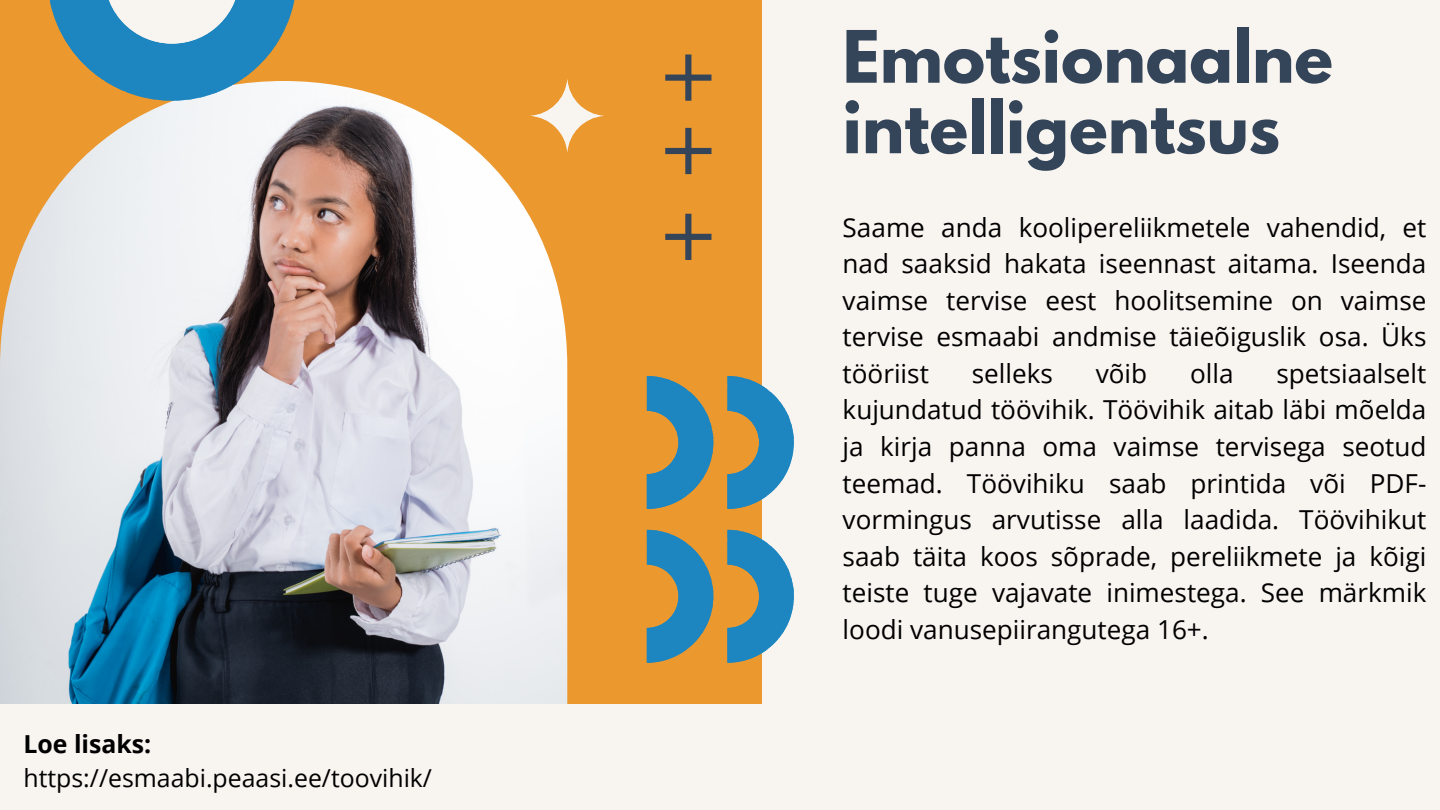
<style>
.page{position:relative;width:1440px;height:810px;background:#f8f4f0}
.page>*{position:absolute;margin:0;border:0;box-sizing:border-box;transform-origin:0 0}
.t1{font:700 64px/70.5px "League Spartan";color:#344559}
.t2{font:26.1px/36.5px "Open Sans";color:#000;text-align:justify}
.t3{font:24.8px "Open Sans";color:#000}
.t4{font:700 24.8px "Open Sans";color:#000}
</style>
<div class="page">
<div style="left:0;top:0;width:761px;height:810px;background:#eb982f"></div>
<img style="left:0;top:81px;width:567px;height:623px">
<svg style="left:530px;top:79px;width:74px;height:73px"></svg>
<svg style="left:47px;top:0;width:249px;height:101px"></svg>
<svg style="left:665px;top:54px;width:47px;height:47px"></svg>
<div style="left:0;top:705px;width:815px;height:105px;background:#f8f4f0"></div>
<svg style="left:665px;top:127px;width:47px;height:47px"></svg>
<svg style="left:665px;top:213px;width:47px;height:47px"></svg>
<svg style="left:646px;top:376px;width:148px;height:287px"></svg>
<p class="t4" style="left:24px;top:726px;width:129px">Loe lisaks:</p>
<p class="t3" style="left:24px;top:761px;width:410px">https://esmaabi.peaasi.ee/toovihik/</p>
<p class="t1" style="left:843px;top:30px;width:492px">Emotsionaalne intelligentsus</p>
<p class="t2" style="left:843px;top:208px;width:585px">Saame anda koolipereliikmetele vahendid, et nad saaksid hakata iseennast aitama. Iseenda vaimse tervise eest hoolitsemine on vaimse tervise esmaabi andmise täieõiguslik osa. Üks tööriist</p>
<p class="t2" style="left:843px;top:355px;width:585px;text-indent:434px">spetsiaalselt kujundatud töövihik. Töövihik aitab läbi mõelda ja kirja panna oma vaimse tervisega seotud teemad. Töövihiku saab printida või PDF&shy;vormingus arvutisse alla laadida. Töövihikut saab täita koos sõprade, pereliikmete ja kõigi teiste tuge vajavate inimestega. See märkmik loodi vanusepiirangutega 16+.</p>
<p class="t2" style="left:972px;top:355px;width:83px">selleks</p>
<p class="t2" style="left:1096px;top:355px;width:53px">võib</p>
<p class="t2" style="left:1190px;top:355px;width:45px">olla</p>
</div>
